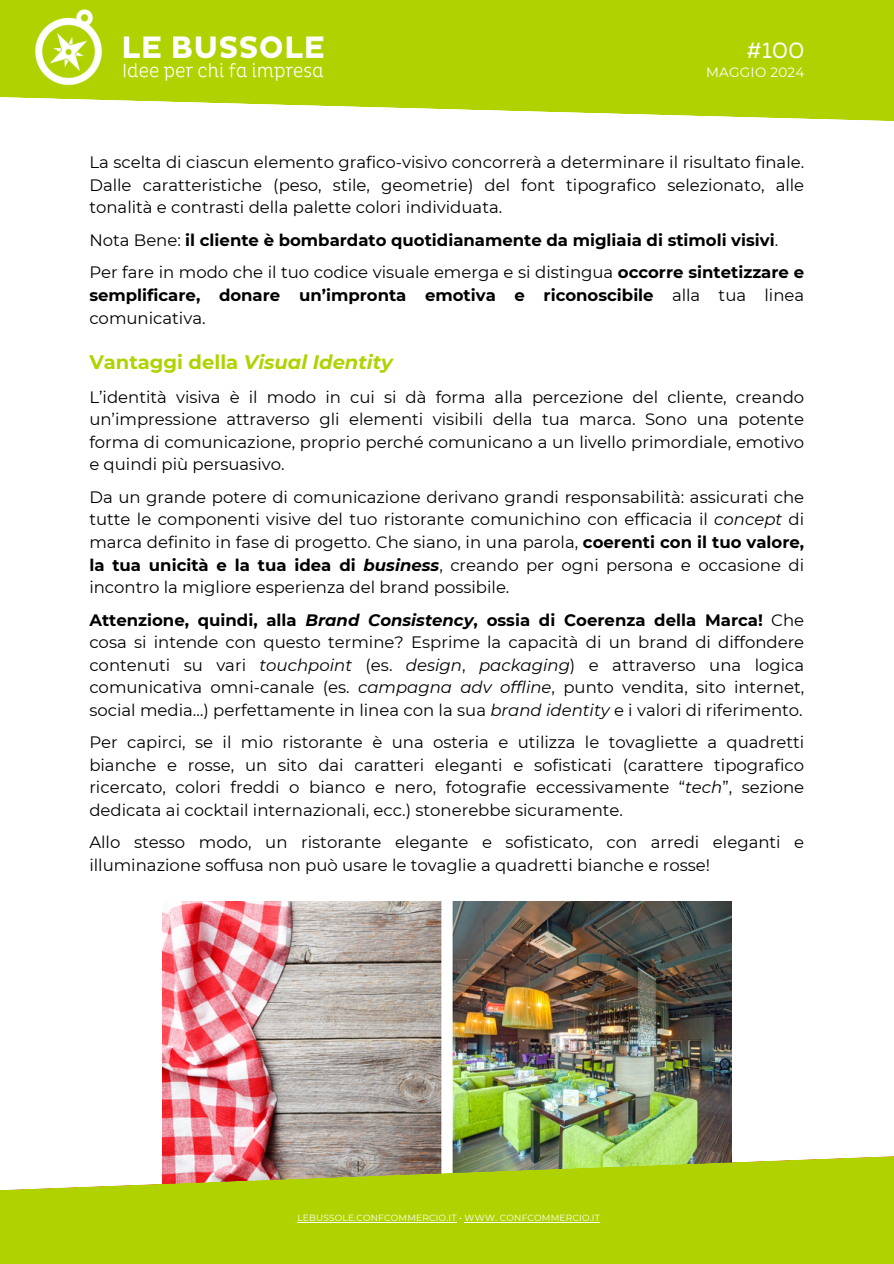
<style>
.page{position:relative;width:894px;height:1264px;background:#fff}
.page>*{position:absolute;margin:0;border:0;box-sizing:border-box;transform-origin:0 0}
.t1{font:22.5px "Muller";letter-spacing:.02em;color:#fff}
.t2{font:italic 700 19.5px "Montserrat";color:#b1d201}
.t3{font:16.5px/22.5px "Montserrat";color:#000;text-align:justify}
.t4{font:700 16.5px/32.5px "Montserrat";color:#000}
.t5{font:13.5px "Montserrat";letter-spacing:.02em;color:#fff}
.t6{font:9px "Montserrat";letter-spacing:.02em;color:#fff}
.s1{font-weight:400}
.s2{font-style:normal}
.s3{font-style:italic}
.s4{font-weight:700}
.s5{font-weight:700;font-style:italic}
</style>
<div class="page">
<img style="left:163px;top:901px;width:568px;height:252px">
<svg style="left:0;top:1153px;width:893px;height:110px;background:#b5cd21"></svg>
<svg style="left:0;top:0;width:893px;height:121px;background:#bbd824"></svg>
<img style="left:18px;top:0;width:325px;height:102px">
<hr style="left:297px;top:1221px;width:159px;height:1px;background:#fff">
<hr style="left:464px;top:1221px;width:136px;height:1px;background:#fff">
<h1 class="t1" style="left:746px;top:41px;width:59px">#100</h1>
<p class="t5" style="left:705px;top:64px;width:100px">MAGGIO 2024</p>
<h1 class="t1" style="left:743px;top:41px;width:62px">#049</h1>
<p class="t5" style="left:708px;top:64px;width:49px">GIUGN</p>
<p class="t5" style="left:796px;top:64px;width:9px">2</p>
<p class="t3" style="left:89px;top:151px;width:716px">La scelta di ciascun elemento grafico-visivo concorrerà a determinare il risultato finale.<br>Dalle caratteristiche (peso, stile, geometrie) del font tipografico selezionato, alle tonalità e contrasti della palette colori individuata.</p>
<p class="t4" style="left:89px;top:224px;width:716px"><span class="s1">Nota Bene:</span> il cliente è bombardato quotidianamente da migliaia di stimoli visivi<span class="s1">.<br>Per fare in modo che il tuo codice visuale emerga e si distingua</span> occorre sintetizzare e</p>
<p class="t4" style="left:89px;top:284px;width:716px;line-height:22.5px">semplificare, donare un’impronta emotiva e riconoscibile <span class="s1">alla tua linea comunicativa.</span></p>
<p class="t2" style="left:89px;top:350px;width:305px"><span class="s2">Vantaggi della</span> Visual Identity</p>
<p class="t3" style="left:89px;top:386px;width:716px">L’identità visiva è il modo in cui si dà forma alla percezione del cliente, creando un’impressione attraverso gli elementi visibili della tua marca. Sono una potente forma di comunicazione, proprio perché comunicano a un livello primordiale, emotivo e quindi più persuasivo.</p>
<p class="t3" style="left:89px;top:486px;width:716px">Da un grande potere di comunicazione derivano grandi responsabilità: assicurati che tutte le componenti visive del tuo ristorante comunichino con efficacia il <span class="s3">concept</span> di marca definito in fase di progetto. Che siano, in una parola, <span class="s4">coerenti con il tuo valore, la tua unicità e la tua idea di</span> <span class="s5">business</span>, creando per ogni persona e occasione di incontro la migliore esperienza del brand possibile.</p>
<p class="t3" style="left:89px;top:608px;width:716px"><span class="s4">Attenzione, quindi, alla</span> <span class="s5">Brand Consistency</span><span class="s4">, ossia di Coerenza della Marca!</span> Che cosa si intende con questo termine? Esprime la capacità di un brand di diffondere contenuti su vari <span class="s3">touchpoint</span> (es. <span class="s3">design</span>, <span class="s3">packaging</span>) e attraverso una logica comunicativa omni-canale (es. <span class="s3">campagna adv offline</span>, punto vendita, sito internet, social media…) perfettamente in linea con la sua <span class="s3">brand identity</span> e i valori di riferimento.</p>
<p class="t3" style="left:89px;top:731px;width:716px">Per capirci, se il mio ristorante è una osteria e utilizza le tovagliette a quadretti bianche e rosse, un sito dai caratteri eleganti e sofisticati (carattere tipografico ricercato, colori freddi o bianco e nero, fotografie eccessivamente “<span class="s3">tech</span>”, sezione dedicata ai cocktail internazionali, ecc.) stonerebbe sicuramente.</p>
<p class="t3" style="left:89px;top:831px;width:716px">Allo stesso modo, un ristorante elegante e sofisticato, con arredi eleganti e illuminazione soffusa non può usare le tovaglie a quadretti bianche e rosse!</p>
<p class="t6" style="left:297px;top:1209px;width:304px">LEBUSSOLE.CONFCOMMERCIO.IT • WWW. CONFCOMMERCIO.IT</p>
<p class="t6" style="left:297px;top:1212px;width:304px">LEBUSSOLE.CONFCOMMERCIO.IT • WWW. CONFCOMMERCIO.IT</p>
</div>
